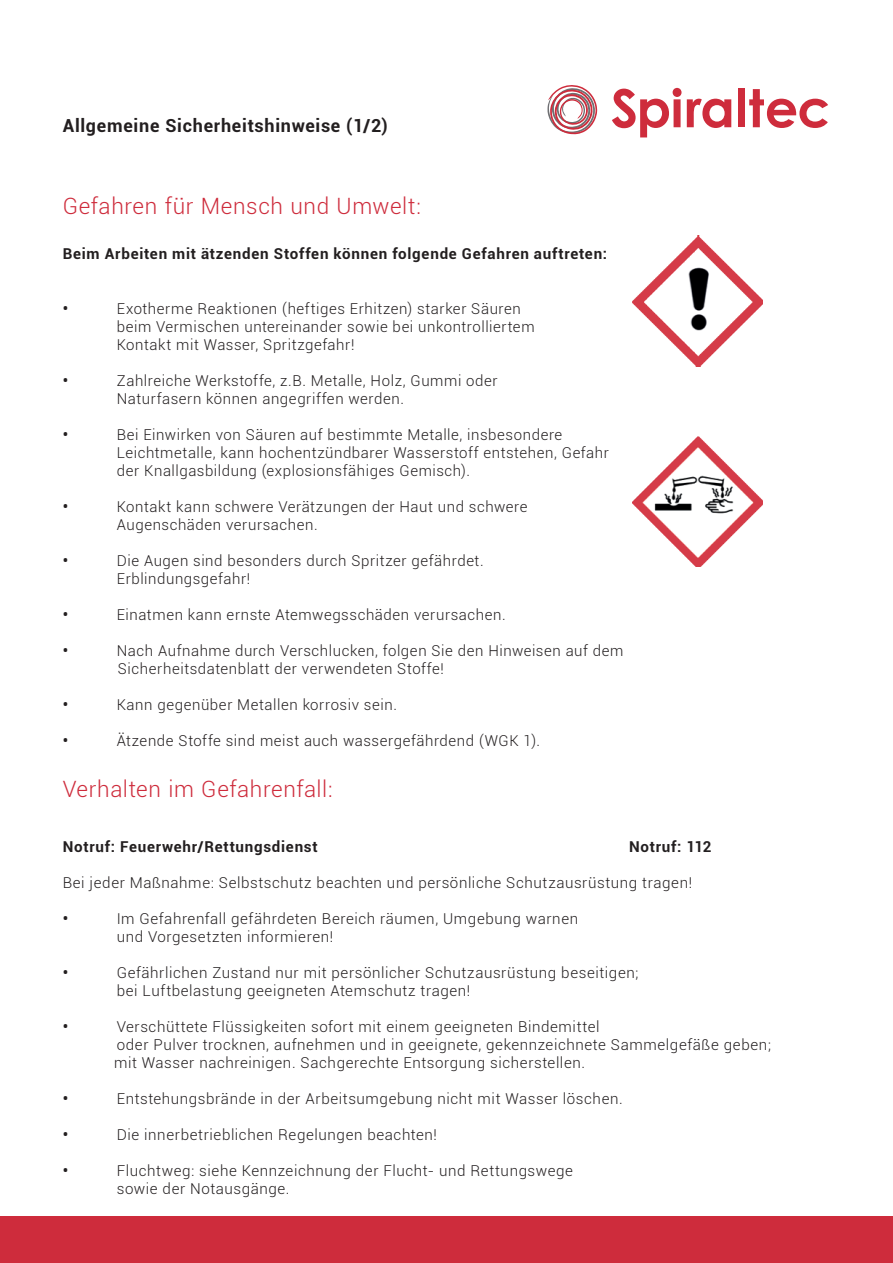
<style>
.page{position:relative;width:893px;height:1263px;background:#fff}
.page>*{position:absolute;margin:0;border:0;box-sizing:border-box;transform-origin:0 0}
.t1{font:300 22.5px "Roboto";letter-spacing:.025em;color:#ce2c3c}
.t2{font:700 18px "Roboto";letter-spacing:.04em;color:#231f20}
.t3{font:300 15px/18px "Roboto";letter-spacing:.04em;color:#231f20}
.t4{font:700 15px "Roboto";letter-spacing:.05em;color:#231f20}
</style>
<div class="page">
<svg style="left:612px;top:88px;width:69px;height:49px"></svg>
<svg style="left:687px;top:99px;width:44px;height:29px"></svg>
<div style="left:738px;top:89px;width:7px;height:38px;background:#ce2c3c"></div>
<svg style="left:749px;top:89px;width:79px;height:39px"></svg>
<svg style="left:547px;top:85px;width:50px;height:49px"></svg>
<img style="left:633px;top:436px;width:130px;height:130px">
<img style="left:633px;top:236px;width:130px;height:130px">
<div style="left:0;top:1216px;width:893px;height:47px;background:#ce2c3c"></div>
<p class="t2" style="left:63px;top:112px;width:327px">Allgemeine Sicherheitshinweise (1/2)</p>
<h1 class="t1" style="left:63px;top:190px;width:360px">Gefahren für Mensch und Umwelt:</h1>
<p class="t4" style="left:63px;top:243px;width:546px">Beim Arbeiten mit ätzenden Stoffen können folgende Gefahren auftreten:</p>
<p class="t4" style="left:63px;top:298px;width:7px">•</p>
<p class="t3" style="left:117px;top:299px;width:419px">Exotherme Reaktionen (heftiges Erhitzen) starker Säuren beim Vermischen untereinander sowie bei unkontrolliertem<br>Kontakt mit Wasser, Spritzgefahr!</p>
<p class="t4" style="left:63px;top:370px;width:7px">•</p>
<p class="t3" style="left:117px;top:371px;width:382px">Zahlreiche Werkstoffe, z.B. Metalle, Holz, Gummi oder<br>Naturfasern können angegriffen werden.</p>
<p class="t4" style="left:63px;top:424px;width:7px">•</p>
<p class="t3" style="left:117px;top:425px;width:494px">Bei Einwirken von Säuren auf bestimmte Metalle, insbesondere<br>Leichtmetalle, kann hochentzündbarer Wasserstoff entstehen, Gefahr der Knallgasbildung (explosionsfähiges Gemisch).</p>
<p class="t4" style="left:63px;top:496px;width:7px">•</p>
<p class="t3" style="left:117px;top:497px;width:412px">Kontakt kann schwere Verätzungen der Haut und schwere<br>Augenschäden verursachen.</p>
<p class="t4" style="left:63px;top:550px;width:7px">•</p>
<p class="t3" style="left:117px;top:551px;width:368px">Die Augen sind besonders durch Spritzer gefährdet.<br>Erblindungsgefahr!</p>
<p class="t4" style="left:63px;top:604px;width:7px">•</p>
<p class="t3" style="left:117px;top:605px;width:391px">Einatmen kann ernste Atemwegsschäden verursachen.</p>
<p class="t4" style="left:63px;top:640px;width:7px">•</p>
<p class="t3" style="left:117px;top:641px;width:508px">Nach Aufnahme durch Verschlucken, folgen Sie den Hinweisen auf dem<br>Sicherheitsdatenblatt der verwendeten Stoffe!</p>
<p class="t4" style="left:63px;top:694px;width:7px">•</p>
<p class="t3" style="left:117px;top:695px;width:282px">Kann gegenüber Metallen korrosiv sein.</p>
<p class="t4" style="left:63px;top:730px;width:7px">•</p>
<p class="t3" style="left:117px;top:731px;width:425px">Ätzende Stoffe sind meist auch wassergefährdend (WGK 1).</p>
<h1 class="t1" style="left:63px;top:773px;width:271px">Verhalten im Gefahrenfall:</h1>
<p class="t4" style="left:63px;top:836px;width:257px">Notruf: Feuerwehr/Rettungsdienst</p>
<p class="t4" style="left:629px;top:836px;width:84px">Notruf: 112</p>
<p class="t3" style="left:63px;top:873px;width:631px">Bei jeder Maßnahme: Selbstschutz beachten und persönliche Schutzausrüstung tragen!</p>
<p class="t4" style="left:63px;top:908px;width:7px">•</p>
<p class="t3" style="left:117px;top:909px;width:463px">Im Gefahrenfall gefährdeten Bereich räumen, Umgebung warnen und Vorgesetzten informieren!</p>
<p class="t4" style="left:63px;top:962px;width:7px">•</p>
<p class="t3" style="left:117px;top:963px;width:523px">Gefährlichen Zustand nur mit persönlicher Schutzausrüstung beseitigen; bei Luftbelastung geeigneten Atemschutz tragen!</p>
<p class="t4" style="left:63px;top:1016px;width:7px">•</p>
<p class="t3" style="left:114px;top:1017px;width:658px">Verschüttete Flüssigkeiten sofort mit einem geeigneten Bindemittel<br>oder Pulver trocknen, aufnehmen und in geeignete, gekennzeichnete Sammelgefäße geben; mit Wasser nachreinigen. Sachgerechte Entsorgung sicherstellen.</p>
<p class="t4" style="left:63px;top:1088px;width:7px">•</p>
<p class="t3" style="left:117px;top:1089px;width:508px">Entstehungsbrände in der Arbeitsumgebung nicht mit Wasser löschen.</p>
<p class="t4" style="left:63px;top:1124px;width:7px">•</p>
<p class="t3" style="left:117px;top:1125px;width:322px">Die innerbetrieblichen Regelungen beachten!</p>
<p class="t4" style="left:63px;top:1160px;width:7px">•</p>
<p class="t3" style="left:117px;top:1161px;width:458px">Fluchtweg: siehe Kennzeichnung der Flucht- und Rettungswege sowie der Notausgänge.</p>
</div>
